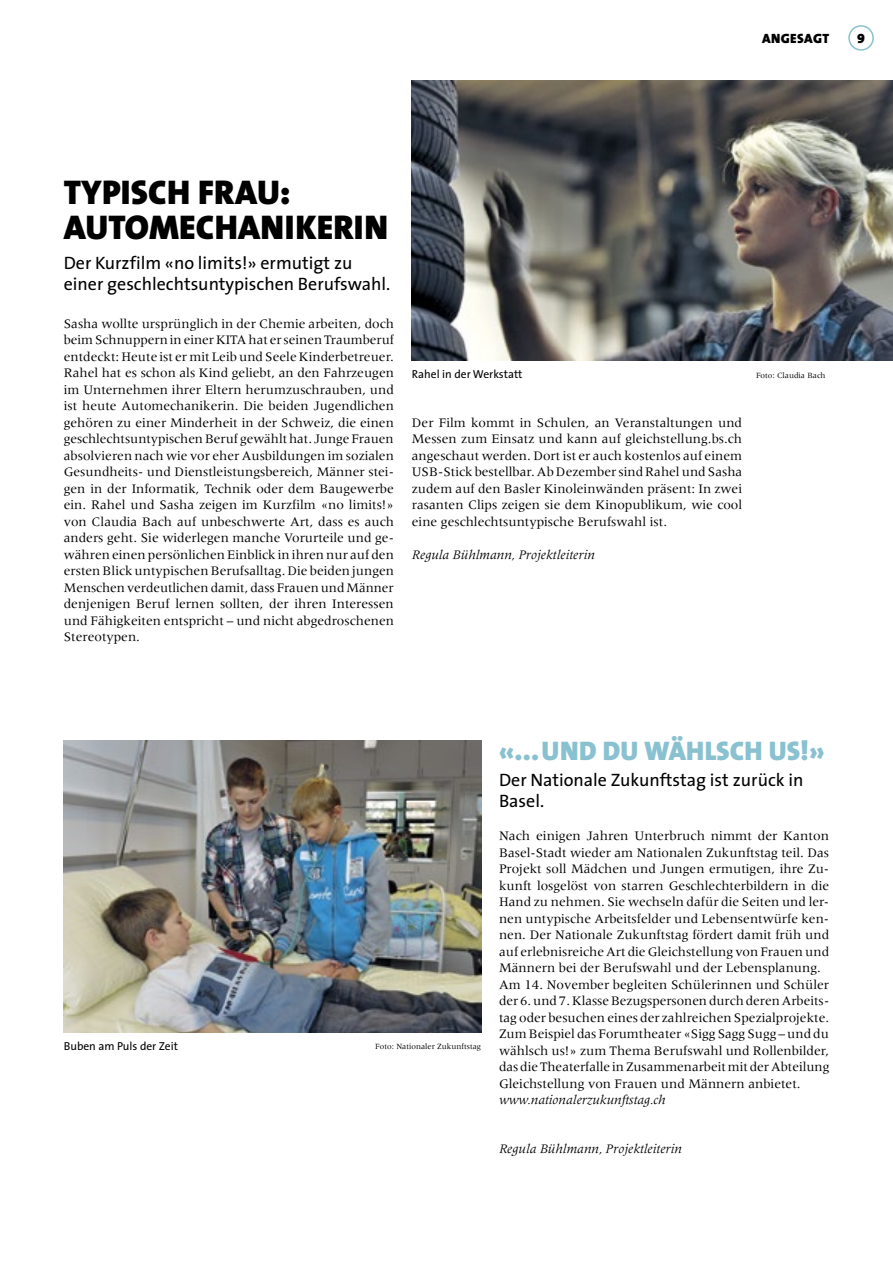
<style>
.page{position:relative;width:893px;height:1263px;background:#fff}
.page>*{position:absolute;margin:0;border:0;box-sizing:border-box;transform-origin:0 0}
._1_Titel_Thesis_MITT{font:900 34.5px/34.5px "The Sans";letter-spacing:.005em;color:#000}
._1_Titel_Thesis_KLEI{font:900 27px "The Sans";letter-spacing:.005em;color:#89c1d0}
._2_Lead_Thesis{font:18px/21.6px "The Sans";color:#000}
._3_Lauf_Meridien{font:13.5px/16.5px "Meridien";color:#000;text-align:justify}
._3_Lauf_Meridien-2{font:italic 13.5px "Meridien";color:#000}
.t1{font:900 13.5px "The Sans";letter-spacing:.03em;color:#000}
.t2{font:13.5px "The Sans Black Caps";color:#000}
._6_Bildlegende{font:11.55px "The Sans";color:#000}
._6_Bildlegende-2{font:8.25px "Meridien";color:#000}
._6_foto_nachweis{font:8.25px "Meridien";color:#000}
</style>
<div class="page">
<div style="left:848px;top:25px;width:26px;height:26px;border:2px solid #89c1d0;border-radius:50%"></div>
<img style="left:412px;top:80px;width:481px;height:281px">
<img style="left:64px;top:740px;width:417px;height:293px">
<p class="t1" style="left:762px;top:27px;width:69px">ANGESAGT</p>
<p class="t2" style="left:857px;top:27px;width:9px">9</p>
<p class="_1_Titel_Thesis_MITT" style="left:64px;top:174px;width:326px">TYPISCH FRAU:<br>AUTOMECHANIKERIN</p>
<h3 class="_2_Lead_Thesis" style="left:64px;top:251px;width:328px">Der Kurzfilm «no limits!» ermutigt zu einer geschlechtsuntypischen Berufswahl.</h3>
<p class="_3_Lauf_Meridien" style="left:64px;top:315px;width:332px">Sasha wollte ursprünglich in der Chemie arbeiten, doch beim Schnuppern in einer KITA hat er seinen Traumberuf entdeckt: Heute ist er mit Leib und Seele Kinderbetreuer.<br>Rahel hat es schon als Kind geliebt, an den Fahrzeugen im Unternehmen ihrer Eltern herumzuschrauben, und ist heute Automechanikerin. Die beiden Jugendlichen gehören zu einer Minderheit in der Schweiz, die einen geschlechtsuntypischen Beruf gewählt hat. Junge Frauen absolvieren nach wie vor eher Ausbildungen im sozialen Gesundheits- und Dienstleistungsbereich, Männer stei&shy;gen in der Informatik, Technik oder dem Baugewerbe ein. Rahel und Sasha zeigen im Kurzfilm «no limits!» von Claudia Bach auf unbeschwerte Art, dass es auch anders geht. Sie widerlegen manche Vorurteile und ge&shy;währen einen persönlichen Einblick in ihren nur auf den ersten Blick untypischen Berufsalltag. Die beiden jungen Menschen verdeutlichen damit, dass Frauen und Männer denjenigen Beruf lernen sollten, der ihren Interessen und Fähigkeiten entspricht – und nicht abgedroschenen Stereotypen.</p>
<p class="_6_Bildlegende" style="left:412px;top:364px;width:112px">Rahel in der Werkstatt</p>
<p class="_6_foto_nachweis" style="left:756px;top:370px;width:71px">Foto: Claudia Bach</p>
<p class="_3_Lauf_Meridien" style="left:412px;top:414px;width:332px">Der Film kommt in Schulen, an Veranstaltungen und Messen zum Einsatz und kann auf gleichstellung.bs.ch angeschaut werden. Dort ist er auch kostenlos auf einem USB-Stick bestellbar. Ab Dezember sind Rahel und Sasha zudem auf den Basler Kinoleinwänden präsent: In zwei rasanten Clips zeigen sie dem Kinopublikum, wie cool eine geschlechtsuntypische Berufswahl ist.</p>
<p class="_3_Lauf_Meridien-2" style="left:412px;top:547px;width:185px">Regula Bühlmann, Projektleiterin</p>
<p class="_6_Bildlegende" style="left:64px;top:1036px;width:116px">Buben am Puls der Zeit</p>
<p class="_6_Bildlegende-2" style="left:375px;top:1041px;width:107px">Foto: Nationaler Zukunftstag</p>
<p class="_1_Titel_Thesis_KLEI" style="left:499px;top:728px;width:327px">«...UND DU WÄHLSCH US!»</p>
<h3 class="_2_Lead_Thesis" style="left:499px;top:768px;width:306px">Der Nationale Zukunftstag ist zurück in<br>Basel.</h3>
<p class="_3_Lauf_Meridien" style="left:499px;top:827px;width:332px">Nach einigen Jahren Unterbruch nimmt der Kanton Basel-Stadt wieder am Nationalen Zukunftstag teil. Das Projekt soll Mädchen und Jungen ermutigen, ihre Zu&shy;kunft losgelöst von starren Geschlechterbildern in die Hand zu nehmen. Sie wechseln dafür die Seiten und ler&shy;nen untypische Arbeitsfelder und Lebensentwürfe ken&shy;nen. Der Nationale Zukunftstag fördert damit früh und auf erlebnisreiche Art die Gleichstellung von Frauen und Männern bei der Berufswahl und der Lebensplanung.</p>
<p class="_3_Lauf_Meridien" style="left:499px;top:976px;width:332px">Am 14. November begleiten Schülerinnen und Schüler der 6. und 7. Klasse Bezugspersonen durch deren Arbeits&shy;tag oder besuchen eines der zahlreichen Spezialprojekte.<br>Zum Beispiel das Forumtheater «Sigg Sagg Sugg – und du wählsch us!» zum Thema Berufswahl und Rollenbilder, das die Theaterfalle in Zusammenarbeit mit der Abteilung Gleichstellung von Frauen und Männern anbietet.</p>
<p class="_3_Lauf_Meridien-2" style="left:499px;top:1093px;width:168px">www.nationalerzukunftstag.ch</p>
<p class="_3_Lauf_Meridien-2" style="left:499px;top:1141px;width:185px">Regula Bühlmann, Projektleiterin</p>
</div>
